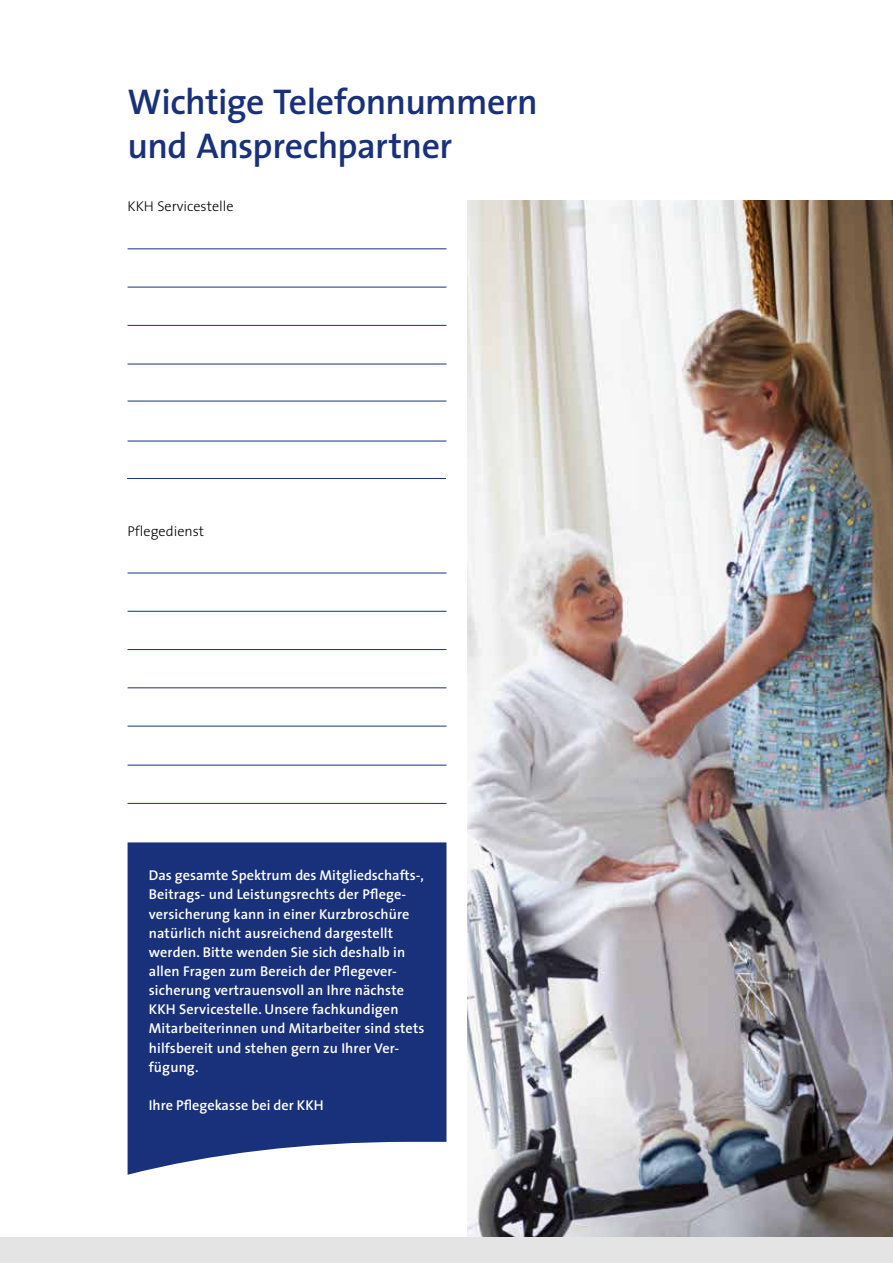
<style>
.page{position:relative;width:893px;height:1263px;background:#fff}
.page>*{position:absolute;margin:0;border:0;box-sizing:border-box;transform-origin:0 0}
.t1{font:600 36px/43.2px "The Sans";letter-spacing:-.015em;color:#19317b}
.t2{font:600 14.25px/19.2px "The Sans";letter-spacing:.01em;color:#fff}
.t3{font:300 14.25px "The Sans";color:#000}
</style>
<div class="page">
<svg style="left:128px;top:842px;width:318px;height:333px;background:#294084"></svg>
<hr style="left:128px;top:248px;width:318px;height:1px;background:#19317b">
<hr style="left:128px;top:573px;width:318px;height:1px;background:#19317b">
<hr style="left:128px;top:287px;width:318px;height:1px;background:#19317b">
<hr style="left:128px;top:611px;width:318px;height:1px;background:#19317b">
<hr style="left:128px;top:325px;width:318px;height:1px;background:#19317b">
<hr style="left:128px;top:649px;width:318px;height:1px;background:#19317b">
<hr style="left:128px;top:364px;width:318px;height:1px;background:#19317b">
<hr style="left:128px;top:441px;width:318px;height:1px;background:#19317b">
<hr style="left:127px;top:478px;width:319px;height:1px;background:#19317b">
<hr style="left:128px;top:401px;width:318px;height:1px;background:#19317b">
<hr style="left:128px;top:687px;width:318px;height:1px;background:#19317b">
<hr style="left:128px;top:765px;width:318px;height:1px;background:#19317b">
<hr style="left:128px;top:726px;width:318px;height:1px;background:#19317b">
<hr style="left:128px;top:803px;width:318px;height:1px;background:#19317b">
<img style="left:468px;top:200px;width:425px;height:1037px">
<div style="left:0;top:1237px;width:893px;height:26px;background:#e4e4e4"></div>
<h1 class="t1" style="left:128px;top:80px;width:412px">Wichtige Telefonnummern und Ansprechpartner</h1>
<p class="t3" style="left:128px;top:194px;width:108px">KKH Servicestelle</p>
<p class="t3" style="left:128px;top:519px;width:78px">Pflegedienst</p>
<p class="t2" style="left:149px;top:865px;width:277px">Das gesamte Spektrum des Mitgliedschafts-, Beitrags- und Leistungsrechts der Pflege&shy;versicherung kann in einer Kurzbroschüre natürlich nicht ausreichend dargestellt werden. Bitte wenden Sie sich deshalb in allen Fragen zum Bereich der Pflegever&shy;sicherung vertrauensvoll an Ihre nächste KKH Servicestelle. Unsere fachkundigen Mitarbeiterinnen und Mitarbeiter sind stets hilfsbereit und stehen gern zu Ihrer Ver&shy;fügung.</p>
<p class="t2" style="left:149px;top:1095px;width:176px">Ihre Pflegekasse bei der KKH</p>
</div>
